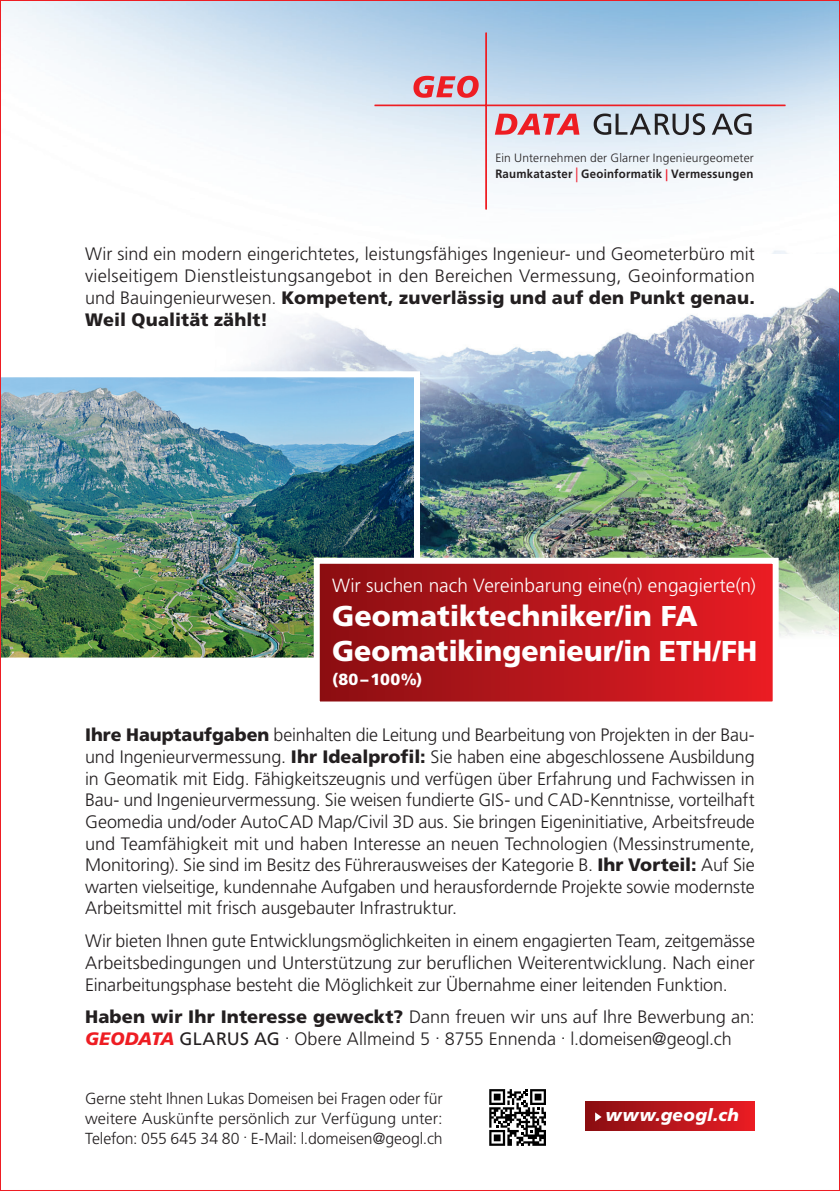
<style>
.page{position:relative;width:840px;height:1191px;background:#fff}
.page>*{position:absolute;margin:0;border:0;box-sizing:border-box;transform-origin:0 0}
.t1{font:900 28.6px/34.4px "Frutiger";letter-spacing:-.005em;color:#fff}
.t2{font:300 19px "Frutiger";color:#fff}
.t3{font:300 18px/21.6px "Frutiger";letter-spacing:-.005em;color:#231f20;text-align:justify}
.t4{font:italic 900 17.2px "Frutiger";letter-spacing:.025em;color:#fff}
.t5{font:900 16.2px "Frutiger";color:#fff}
.t6{font:300 16px/20px "Frutiger";color:#231f20;text-align:justify}
.t7{font:300 12px/16.2px "Frutiger";letter-spacing:.015em;color:#231f20}
.s1{font-weight:700}
.s2{font-weight:700;font-size:19.2px;color:#ee1b2b}
.s3{font-weight:700;font-size:15.6px;color:#ee1b2b}
.s4{font-weight:900}
.s5{font-weight:900;font-style:italic;color:#ee1d23}
.s6{font-weight:400}
</style>
<div class="page">
<img style="left:243px;top:253px;width:594px;height:383px">
<img style="left:2px;top:2px;width:835px;height:251px">
<img style="left:2px;top:371px;width:418px;height:287px">
<div style="left:585px;top:1101px;width:169px;height:29px;background:linear-gradient(to right,#880f12,#e81d24)"></div>
<svg style="left:594px;top:1112px;width:7px;height:9px"></svg>
<svg style="left:489px;top:1089px;width:56px;height:56px"></svg>
<svg style="left:374px;top:33px;width:411px;height:176px"></svg>
<svg style="left:413px;top:76px;width:65px;height:22px"></svg>
<div style="left:496px;top:149px;width:255px;height:29px;background:#eef5fa"></div>
<div style="left:316px;top:561px;width:459px;height:143px;background:linear-gradient(to right,#890f12,#e91d24)"></div>
<div style="left:313px;top:558px;width:465px;height:149px;border:6px solid #fff"></div>
<p class="t7" style="left:495px;top:150px;width:260px">Ein Unternehmen der Glarner Ingenieurgeometer<br><span class="s1">Raumkataster</span> <span class="s2">|</span> <span class="s1">Geoinformatik</span> <span class="s3">|</span> <span class="s1">Vermessungen</span></p>
<p class="t3" style="left:85px;top:243px;width:671px">Wir sind ein modern eingerichtetes, leistungsfähiges Ingenieur- und Geometerbüro mit vielseitigem Dienstleistungsangebot in den Bereichen Vermessung, Geoinformation und Bauingenieurwesen. <span class="s4">Kompetent, zuverlässig und auf den Punkt genau.<br>Weil Qualität zählt!</span></p>
<p class="t2" style="left:332px;top:574px;width:425px">Wir suchen nach Vereinbarung eine(n) engagierte(n)</p>
<h1 class="t1" style="left:332px;top:598px;width:426px">Geomatiktechniker/in FA<br>Geomatikingenieur/in ETH/FH</h1>
<p class="t5" style="left:332px;top:669px;width:92px">(80–100%)</p>
<p class="t3" style="left:85px;top:724px;width:671px"><span class="s4">Ihre Hauptaufgaben</span> beinhalten die Leitung und Bearbeitung von Projekten in der Bau&shy;und Ingenieurvermessung. <span class="s4">Ihr Idealprofil:</span> Sie haben eine abgeschlossene Ausbildung in Geomatik mit Eidg. Fähigkeitszeugnis und verfügen über Erfahrung und Fachwissen in Bau- und Ingenieurvermessung. Sie weisen fundierte GIS- und CAD-Kenntnisse, vorteilhaft Geomedia und/oder AutoCAD Map/Civil 3D aus. Sie bringen Eigeninitiative, Arbeitsfreude und Teamfähigkeit mit und haben Interesse an neuen Technologien (Messinstrumente, Monitoring). Sie sind im Besitz des Führerausweises der Kategorie B. <span class="s4">Ihr Vorteil:</span> Auf Sie warten vielseitige, kundennahe Aufgaben und herausfordernde Projekte sowie modernste Arbeitsmittel mit frisch ausgebauter Infrastruktur.</p>
<p class="t3" style="left:85px;top:930px;width:671px">Wir bieten Ihnen gute Entwicklungsmöglichkeiten in einem engagierten Team, zeitgemässe Arbeitsbedingungen und Unterstützung zur beruflichen Weiterentwicklung. Nach einer Einarbeitungsphase besteht die Möglichkeit zur Übernahme einer leitenden Funktion.</p>
<p class="t3" style="left:85px;top:1006px;width:671px"><span class="s4">Haben wir Ihr Interesse geweckt?</span> Dann freuen wir uns auf Ihre Bewerbung an:<br><span class="s5">GEODATA</span> <span class="s6">GLARUS AG</span> . Obere Allmeind 5 . 8755 Ennenda . l.domeisen@geogl.ch</p>
<p class="t6" style="left:85px;top:1088px;width:359px">Gerne steht Ihnen Lukas Domeisen bei Fragen oder für weitere Auskünfte persönlich zur Verfügung unter:<br>Telefon: 055 645 34 80 . E-Mail: l.domeisen@geogl.ch</p>
<p class="t4" style="left:605px;top:1104px;width:135px">www.geogl.ch</p>
</div>
